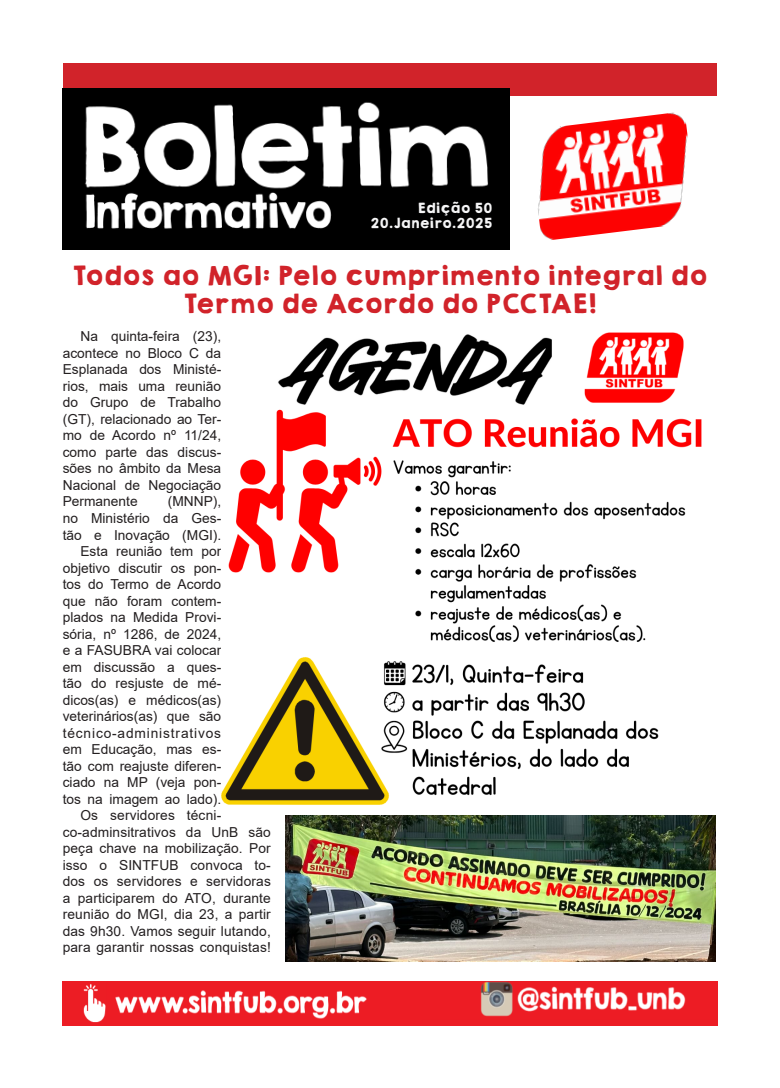
<style>
.page{position:relative;width:780px;height:1088px;background:#fff}
.page>*{position:absolute;margin:0;border:0;box-sizing:border-box;transform-origin:0 0}
.t1{font:23.75px/28.5px "KGHAPPY Solid";letter-spacing:-.01em;color:#d1232a;text-align:center}
.texto_1{font:13.75px/16.5px "Arial";letter-spacing:.01em;color:#231f20;text-align:justify}
.t2{font:12.5px "KGHAPPY Solid";color:#f5f5f6}
</style>
<div class="page">
<div style="left:63px;top:63px;width:653px;height:33px;background:#d1232a"></div>
<img style="left:63px;top:89px;width:446px;height:160px">
<img style="left:538px;top:112px;width:150px;height:128px">
<img style="left:63px;top:981px;width:654px;height:44px">
<img style="left:221px;top:332px;width:481px;height:473px">
<img style="left:286px;top:815px;width:430px;height:146px">
<p class="t2" style="left:417px;top:198px;width:76px">Edição 50</p>
<p class="t2" style="left:370px;top:213px;width:123px">20.Janeiro.2025</p>
<p class="t1" style="left:72px;top:261px;width:637px">Todos ao MGI: Pelo cumprimento integral do<br>Termo de Acordo do PCCTAE!</p>
<p class="texto_1" style="left:63px;top:328px;width:160px;text-indent:18px">Na quinta-feira (23), acontece no Bloco C da Esplanada dos Ministé&shy;rios, mais uma reunião do Grupo de Trabalho (GT), relacionado ao Ter&shy;mo de Acordo nº 11/24, como parte das discus&shy;sões no âmbito da Mesa Nacional de Negociação Permanente</p>
<p class="texto_1" style="left:63px;top:493px;width:160px;text-indent:105px">(MNNP), no Ministério da Ges&shy;tão e Inovação (MGI).</p>
<p class="texto_1" style="left:63px;top:543px;width:160px;text-indent:18px">Esta reunião tem por objetivo discutir os pon&shy;tos do Termo de Acordo que não foram contem&shy;plados na Medida Provi&shy;sória, nº 1286, de 2024, e a FASUBRA vai colocar em discussão a ques&shy;tão do resjuste de mé&shy;dicos(as) e médicos(as) veterinários(as) que são técnico-administrativos em Educação, mas es&shy;tão com reajuste diferen&shy;ciado na MP (veja pon&shy;tos na imagem ao lado).</p>
<p class="texto_1" style="left:63px;top:807px;width:210px;text-align:left;text-indent:18px">Os servidores técni&shy;co-adminsitrativos da UnB são peça chave na mobilização. Por isso o SINTFUB convoca to&shy;dos os servidores e servidoras a participarem do ATO, durante reunião do MGI, dia 23, a partir das 9h30. Vamos seguir lutando, para garantir nossas conquistas!</p>
</div>
